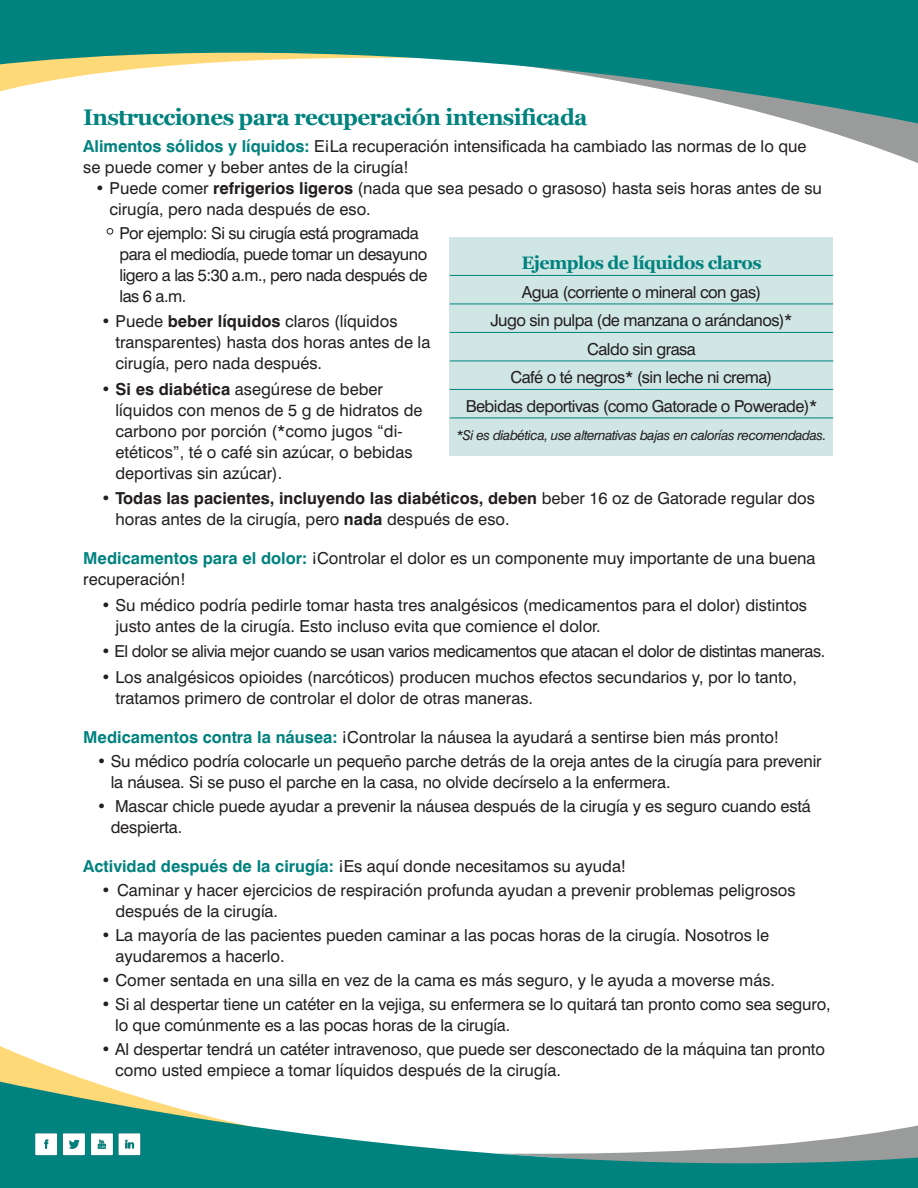
<style>
.page{position:relative;width:918px;height:1188px;background:#fff}
.page>*{position:absolute;margin:0;border:0;box-sizing:border-box;transform-origin:0 0}
.t1{font:700 22.5px "Georgia";letter-spacing:-.03em;color:#00827e}
.t2{font:700 18px "Georgia";letter-spacing:-.03em;color:#00827e}
.t3{font:16.5px/21px "Swiss 721 BT";color:#231f20}
.t4{font:16.5px/21px "Swiss 721 BT";letter-spacing:-.03em;color:#231f20}
.t5{font:italic 13.5px "Swiss 721 BT";letter-spacing:-.03em;color:#231f20}
.s1{font-weight:700;color:#00827e}
.s2{font-weight:700}
</style>
<div class="page">
<svg style="left:845px;top:137px;width:73px;height:26px"></svg>
<svg style="left:0;top:0;width:918px;height:137px;fill:#00827e"></svg>
<svg style="left:0;top:1046px;width:45px;height:19px"></svg>
<svg style="left:0;top:1065px;width:918px;height:123px"></svg>
<svg style="left:107px;top:228px;width:6px;height:6px"></svg>
<div style="left:450px;top:237px;width:383px;height:218px;background:#d0e6e4"></div>
<hr style="left:450px;top:275px;width:383px;height:1px;background:#00827e">
<hr style="left:450px;top:304px;width:383px;height:1px;background:#00827e">
<hr style="left:450px;top:332px;width:383px;height:1px;background:#00827e">
<hr style="left:450px;top:361px;width:383px;height:1px;background:#00827e">
<hr style="left:450px;top:389px;width:383px;height:1px;background:#00827e">
<hr style="left:450px;top:418px;width:383px;height:1px;background:#00827e">
<img style="left:31px;top:1128px;width:114px;height:31px">
<p class="t1" style="left:83px;top:100px;width:506px">Instrucciones para recuperación intensificada</p>
<p class="t3" style="left:83px;top:135px;width:725px"><span class="s1">Alimentos sólidos y líquidos:</span> E¡La recuperación intensificada ha cambiado las normas de lo que se puede comer y beber antes de la cirugía!</p>
<p class="t3" style="left:110px;top:177px;width:714px;text-indent:-14px">• Puede comer <span class="s2">refrigerios ligeros</span> (nada que sea pesado o grasoso) hasta seis horas antes de su cirugía, pero nada después de eso.</p>
<p class="t4" style="left:120px;top:222px;width:310px">Por ejemplo: Si su cirugía está programada para el mediodía, puede tomar un desayuno ligero a las 5:30 a.m., pero nada después de las 6 a.m.</p>
<p class="t3" style="left:116px;top:311px;width:316px;text-indent:-14px">• Puede <span class="s2">beber líquidos</span> claros (líquidos transparentes) hasta dos horas antes de la cirugía, pero nada después.</p>
<p class="t3" style="left:116px;top:378px;width:309px;text-indent:-14px">• <span class="s2">Si es diabética</span> asegúrese de beber líquidos con menos de 5 g de hidratos de carbono por porción (*como jugos “di&shy;etéticos”, té o café sin azúcar, o bebidas deportivas sin azúcar).</p>
<p class="t3" style="left:116px;top:488px;width:701px;text-indent:-14px">• <span class="s2">Todas las pacientes, incluyendo las diabéticos, deben</span> beber 16 oz de Gatorade regular dos horas antes de la cirugía, pero <span class="s2">nada</span> después de eso.</p>
<p class="t3" style="left:83px;top:548px;width:734px"><span class="s1">Medicamentos para el dolor:</span> ¡Controlar el dolor es un componente muy importante de una buena recuperación!</p>
<p class="t3" style="left:116px;top:594px;width:693px;text-indent:-14px">• Su médico podría pedirle tomar hasta tres analgésicos (medicamentos para el dolor) distintos justo antes de la cirugía. Esto incluso evita que comience el dolor.</p>
<p class="t4" style="left:101px;top:641px;width:726px">• El dolor se alivia mejor cuando se usan varios medicamentos que atacan el dolor de distintas maneras.</p>
<p class="t3" style="left:116px;top:666px;width:683px;text-indent:-14px">• Los analgésicos opioides (narcóticos) producen muchos efectos secundarios y, por lo tanto, tratamos primero de controlar el dolor de otras maneras.</p>
<p class="t3" style="left:83px;top:726px;width:698px"><span class="s1">Medicamentos contra la náusea:</span> ¡Controlar la náusea la ayudará a sentirse bien más pronto!</p>
<p class="t3" style="left:111px;top:750px;width:713px;text-indent:-14px">• Su médico podría colocarle un pequeño parche detrás de la oreja antes de la cirugía para prevenir la náusea. Si se puso el parche en la casa, no olvide decírselo a la enfermera.</p>
<p class="t3" style="left:111px;top:795px;width:702px;text-indent:-14px">• Mascar chicle puede ayudar a prevenir la náusea después de la cirugía y es seguro cuando está despierta.</p>
<p class="t3" style="left:83px;top:855px;width:545px"><span class="s1">Actividad después de la cirugía:</span> ¡Es aquí donde necesitamos su ayuda!</p>
<p class="t3" style="left:116px;top:879px;width:682px;text-indent:-14px">• Caminar y hacer ejercicios de respiración profunda ayudan a prevenir problemas peligrosos después de la cirugía.</p>
<p class="t3" style="left:116px;top:924px;width:655px;text-indent:-14px">• La mayoría de las pacientes pueden caminar a las pocas horas de la cirugía. Nosotros le ayudaremos a hacerlo.</p>
<p class="t3" style="left:101px;top:969px;width:675px">• Comer sentada en una silla en vez de la cama es más seguro, y le ayuda a moverse más.</p>
<p class="t3" style="left:115px;top:993px;width:717px;text-indent:-14px">• Si al despertar tiene un catéter en la vejiga, su enfermera se lo quitará tan pronto como sea seguro, lo que comúnmente es a las pocas horas de la cirugía.</p>
<p class="t3" style="left:115px;top:1038px;width:711px;text-indent:-14px">• Al despertar tendrá un catéter intravenoso, que puede ser desconectado de la máquina tan pronto como usted empiece a tomar líquidos después de la cirugía.</p>
<p class="t2" style="left:521px;top:249px;width:242px">Ejemplos de líquidos claros</p>
<p class="t4" style="left:522px;top:281px;width:241px">Agua (corriente o mineral con gas)</p>
<p class="t4" style="left:490px;top:310px;width:304px">Jugo sin pulpa (de manzana o arándanos)*</p>
<p class="t4" style="left:587px;top:338px;width:110px">Caldo sin grasa</p>
<p class="t4" style="left:511px;top:367px;width:263px">Café o té negros* (sin leche ni crema)</p>
<p class="t4" style="left:466px;top:395px;width:353px">Bebidas deportivas (como Gatorade o Powerade)*</p>
<p class="t5" style="left:456px;top:427px;width:372px">*Si es diabética, use alternativas bajas en calorías recomendadas.</p>
</div>
